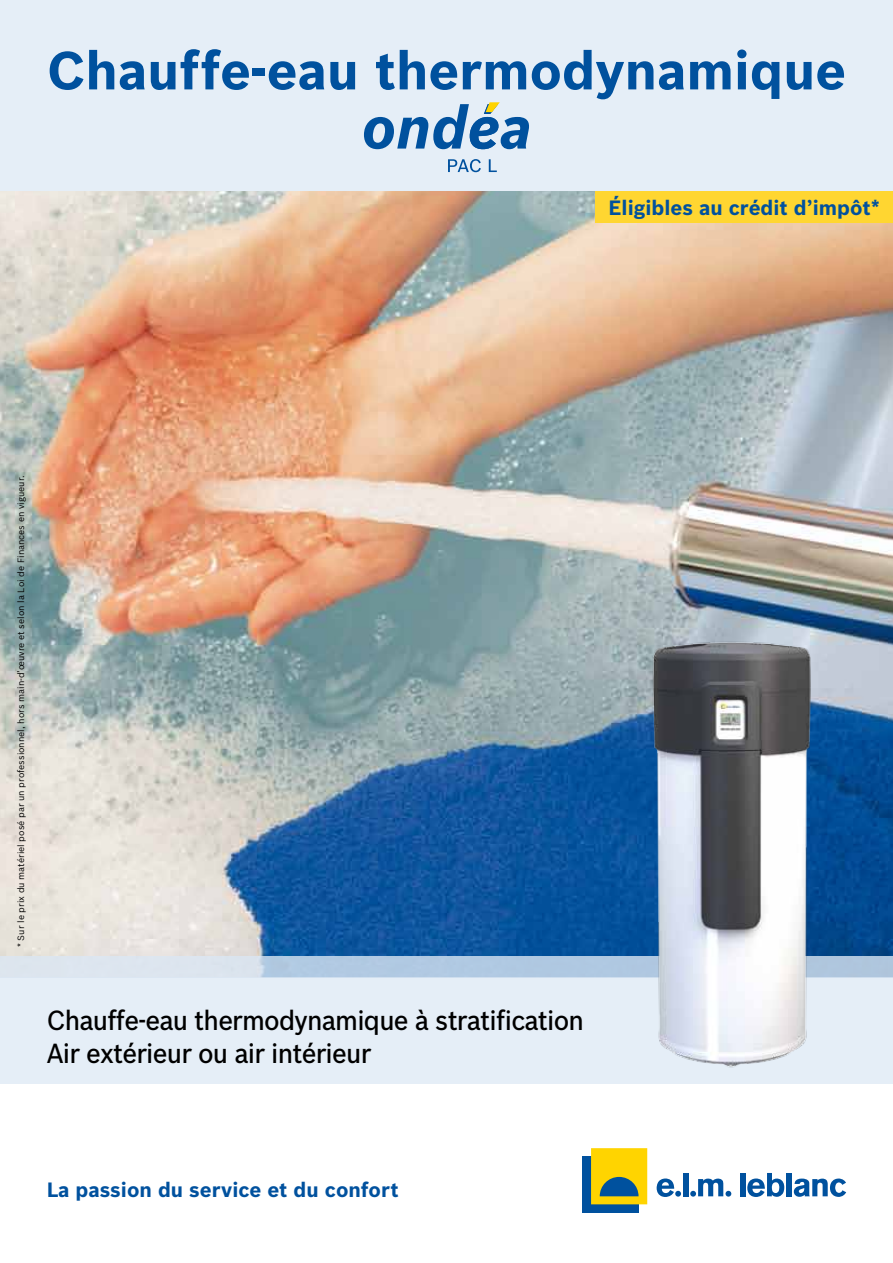
<style>
.page{position:relative;width:893px;height:1263px;background:#fff}
.page>*{position:absolute;margin:0;border:0;box-sizing:border-box;transform-origin:0 0}
.t1{font:700 52.5px "Bosch Sans";color:#00519e}
.t2{font:500 27px/32.4px "Bosch Sans";letter-spacing:-.03em;color:#000;scale:.95 1}
.t3{font:700 20.25px "Bosch Sans";color:#00519e}
.t4{font:9px "Bosch Sans";color:#000}
</style>
<div class="page">
<div style="left:0;top:0;width:893px;height:191px;background:#e5eef7"></div>
<img style="left:0;top:191px;width:893px;height:765px">
<div style="left:0;top:978px;width:893px;height:106px;background:#e5eef7"></div>
<svg style="left:0;top:956px;width:893px;height:22px;background:#c1d3e6"></svg>
<div style="left:596px;top:191px;width:297px;height:32px;background:#ffd631"></div>
<div style="left:582px;top:1157px;width:57px;height:56px;background:#00519e"></div>
<svg style="left:591px;top:1148px;width:56px;height:56px"></svg>
<div style="left:683px;top:1173px;width:5px;height:23px;background:#00519e"></div>
<div style="left:740px;top:1173px;width:5px;height:23px;background:#00519e"></div>
<svg style="left:747px;top:1173px;width:37px;height:24px"></svg>
<div style="left:787px;top:1173px;width:5px;height:23px;background:#00519e"></div>
<svg style="left:794px;top:1178px;width:52px;height:19px"></svg>
<svg style="left:690px;top:1178px;width:41px;height:18px"></svg>
<svg style="left:657px;top:1178px;width:24px;height:19px"></svg>
<svg style="left:364px;top:102px;width:165px;height:47px"></svg>
<svg style="left:448px;top:159px;width:33px;height:13px"></svg>
<svg style="left:489px;top:159px;width:8px;height:13px"></svg>
<img style="left:641px;top:619px;width:186px;height:449px">
<h1 class="t1" style="left:47px;top:38px;width:800px">Chauffe-eau thermodynamique</h1>
<h3 class="t3" style="left:608px;top:195px;width:273px">Éligibles au crédit d’impôt*</h3>
<p class="t4" style="left:15px;top:947px;width:474px;rotate:-90deg">* Sur le prix du matériel posé par un professionnel, hors main-d’œuvre et selon la Loi de Finances en vigueur.</p>
<h2 class="t2" style="left:47px;top:1004px;width:567px">Chauffe-eau thermodynamique à stratification<br>Air extérieur ou air intérieur</h2>
<h3 class="t3" style="left:47px;top:1177px;width:353px">La passion du service et du confort</h3>
</div>
